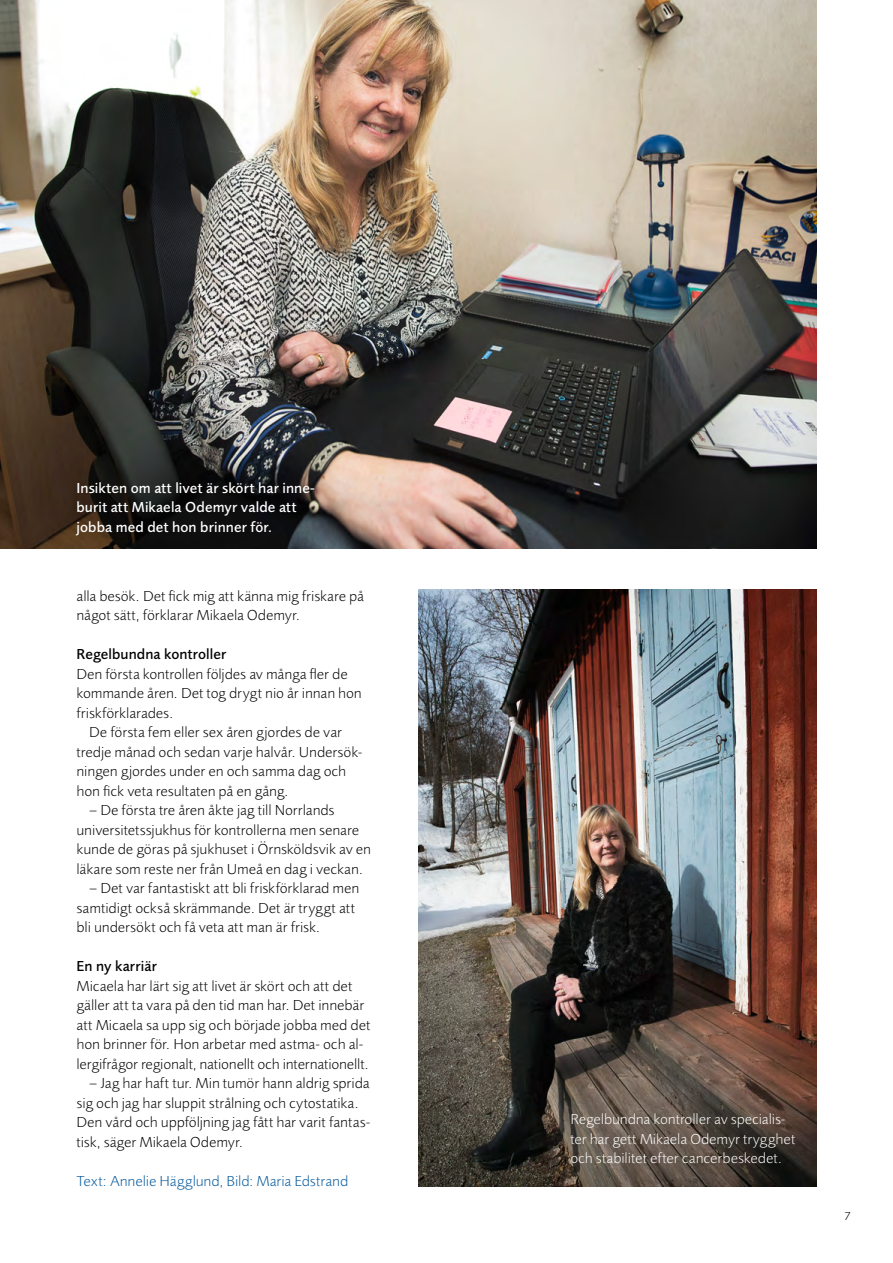
<style>
.page{position:relative;width:893px;height:1263px;background:#fff}
.page>*{position:absolute;margin:0;border:0;box-sizing:border-box;transform-origin:0 0}
.VALL___Bröd{font:300 15px/19.5px "Foundry Sans";letter-spacing:.005em;color:#000}
.VALL___Bröd-2{font:300 15px/19.5px "Foundry Sans";letter-spacing:.005em;color:#fff}
.VALL___Bröd-3{font:500 15px/19.5px "Foundry Sans";letter-spacing:.01em;color:#fff}
.VALL___Bröd-4{font:300 15px "Foundry Sans";letter-spacing:.005em;color:#03589e}
.VALL___Rubrik_5___Ut{font:500 15px "Foundry Sans";letter-spacing:.005em;color:#000}
.t1{font:300 12px "Foundry Sans";color:#000}
</style>
<div class="page">
<img style="left:418px;top:590px;width:398px;height:596px">
<img style="left:1px;top:0;width:815px;height:549px">
<p class="VALL___Bröd-3" style="left:77px;top:478px;width:240px">Insikten om att livet är skört har inne&shy;burit att Mikaela Odemyr valde att jobba med det hon brinner för.</p>
<p class="VALL___Bröd" style="left:77px;top:586px;width:289px">alla besök. Det fick mig att känna mig friskare på något sätt, förklarar Mikaela Odemyr.</p>
<p class="VALL___Rubrik_5___Ut" style="left:77px;top:646px;width:151px">Regelbundna kontroller</p>
<p class="VALL___Bröd" style="left:77px;top:664px;width:287px">Den första kontrollen följdes av många fler de kommande åren. Det tog drygt nio år innan hon friskförklarades.</p>
<p class="VALL___Bröd" style="left:77px;top:723px;width:287px;text-indent:13px">De första fem eller sex åren gjordes de var tredje månad och sedan varje halvår. Undersök&shy;ningen gjordes under en och samma dag och hon fick veta resultaten på en gång.</p>
<p class="VALL___Bröd" style="left:77px;top:801px;width:296px;text-indent:13px">– De första tre åren åkte jag till Norrlands universitetssjukhus för kontrollerna men senare kunde de göras på sjukhuset i Örnsköldsvik av en läkare som reste ner från Umeå en dag i veckan.</p>
<p class="VALL___Bröd" style="left:77px;top:879px;width:284px;text-indent:13px">– Det var fantastiskt att bli friskförklarad men samtidigt också skrämmande. Det är tryggt att bli undersökt och få veta att man är frisk.</p>
<p class="VALL___Rubrik_5___Ut" style="left:77px;top:958px;width:82px">En ny karriär</p>
<p class="VALL___Bröd" style="left:77px;top:976px;width:295px">Micaela har lärt sig att livet är skört och att det gäller att ta vara på den tid man har. Det innebär att Micaela sa upp sig och började jobba med det hon brinner för. Hon arbetar med astma- och al&shy;lergifrågor regionalt, nationellt och internationellt.</p>
<p class="VALL___Bröd" style="left:77px;top:1074px;width:295px;text-indent:13px">– Jag har haft tur. Min tumör hann aldrig sprida sig och jag har sluppit strålning och cytostatika.<br>Den vård och uppföljning jag fått har varit fantas&shy;tisk, säger Mikaela Odemyr.</p>
<p class="VALL___Bröd-4" style="left:77px;top:1172px;width:273px">Text: Annelie Hägglund, Bild: Maria Edstrand</p>
<p class="VALL___Bröd-2" style="left:570px;top:1110px;width:226px">Regelbundna kontroller av specialis&shy;ter har gett Mikaela Odemyr trygghet och stabilitet efter cancerbeskedet.</p>
<p class="t1" style="left:844px;top:1209px;width:8px">7</p>
</div>
